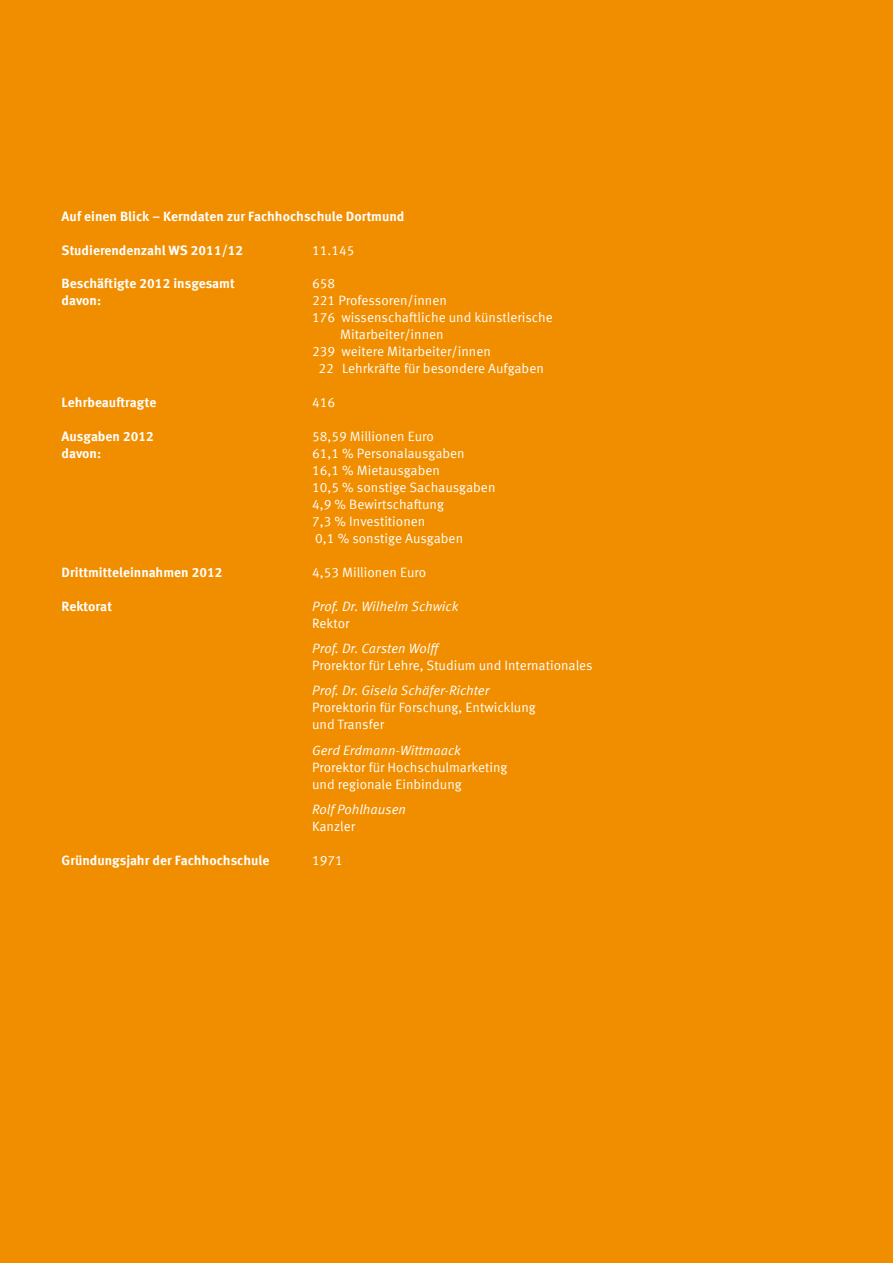
<style>
.page{position:relative;width:893px;height:1263px;background:#f18e00}
.page>*{position:absolute;margin:0;border:0;box-sizing:border-box;transform-origin:0 0}
.t1{font:13.5px/17px "Meta Offc Pro Norm";color:#fff}
.t2{font:700 13.5px "Meta Offc Pro";color:#fff}
.t3{font:13.5px "Meta Offc Pro Norm Ita";color:#fff}
</style>
<div class="page">
<p class="t2" style="left:62px;top:205px;width:344px">Auf einen Blick – Kerndaten zur Fachhochschule Dortmund</p>
<p class="t2" style="left:62px;top:239px;width:183px">Studierendenzahl WS 2011/12</p>
<p class="t1" style="left:312px;top:241px;width:44px">11.145</p>
<p class="t2" style="left:62px;top:273px;width:175px">Beschäftigte 2012 insgesamt</p>
<p class="t1" style="left:312px;top:274px;width:25px">658</p>
<p class="t2" style="left:62px;top:290px;width:41px">davon:</p>
<p class="t1" style="left:312px;top:291px;width:136px">221 Professoren/innen</p>
<p class="t1" style="left:312px;top:308px;width:242px">176 wissenschaftliche und künstlerische</p>
<p class="t1" style="left:340px;top:325px;width:105px">Mitarbeiter/innen</p>
<p class="t1" style="left:312px;top:342px;width:180px">239 weitere Mitarbeiter/innen</p>
<p class="t1" style="left:318px;top:359px;width:227px">22 Lehrkräfte für besondere Aufgaben</p>
<p class="t2" style="left:62px;top:392px;width:96px">Lehrbeauftragte</p>
<p class="t1" style="left:312px;top:393px;width:25px">416</p>
<p class="t2" style="left:62px;top:426px;width:94px">Ausgaben 2012</p>
<p class="t1" style="left:312px;top:427px;width:123px">58,59 Millionen Euro</p>
<p class="t2" style="left:62px;top:443px;width:41px">davon:</p>
<p class="t1" style="left:312px;top:444px;width:185px">61,1 % Personalausgaben<br>16,1 % Mietausgaben<br>10,5 % sonstige Sachausgaben<br>4,9 % Bewirtschaftung<br>7,3 % Investitionen<br>0,1 % sonstige Ausgaben</p>
<p class="t2" style="left:62px;top:561px;width:162px">Drittmitteleinnahmen 2012</p>
<p class="t1" style="left:312px;top:563px;width:115px">4,53 Millionen Euro</p>
<p class="t2" style="left:62px;top:595px;width:52px">Rektorat</p>
<p class="t3" style="left:312px;top:596px;width:147px">Prof. Dr. Wilhelm Schwick</p>
<p class="t1" style="left:312px;top:613px;width:39px">Rektor</p>
<p class="t3" style="left:312px;top:638px;width:129px">Prof. Dr. Carsten Wolff</p>
<p class="t1" style="left:312px;top:656px;width:282px">Prorektor für Lehre, Studium und Internationales</p>
<p class="t3" style="left:312px;top:680px;width:179px">Prof. Dr. Gisela Schäfer-Richter</p>
<p class="t1" style="left:312px;top:698px;width:225px">Prorektorin für Forschung, Entwicklung und Transfer</p>
<p class="t3" style="left:312px;top:740px;width:150px">Gerd Erdmann-Wittmaack</p>
<p class="t1" style="left:312px;top:758px;width:197px">Prorektor für Hochschulmarketing und regionale Einbindung</p>
<p class="t3" style="left:312px;top:799px;width:95px">Rolf Pohlhausen</p>
<p class="t1" style="left:312px;top:817px;width:44px">Kanzler</p>
<p class="t2" style="left:62px;top:850px;width:209px">Gründungsjahr der Fachhochschule</p>
<p class="t1" style="left:312px;top:851px;width:32px">1971</p>
</div>
